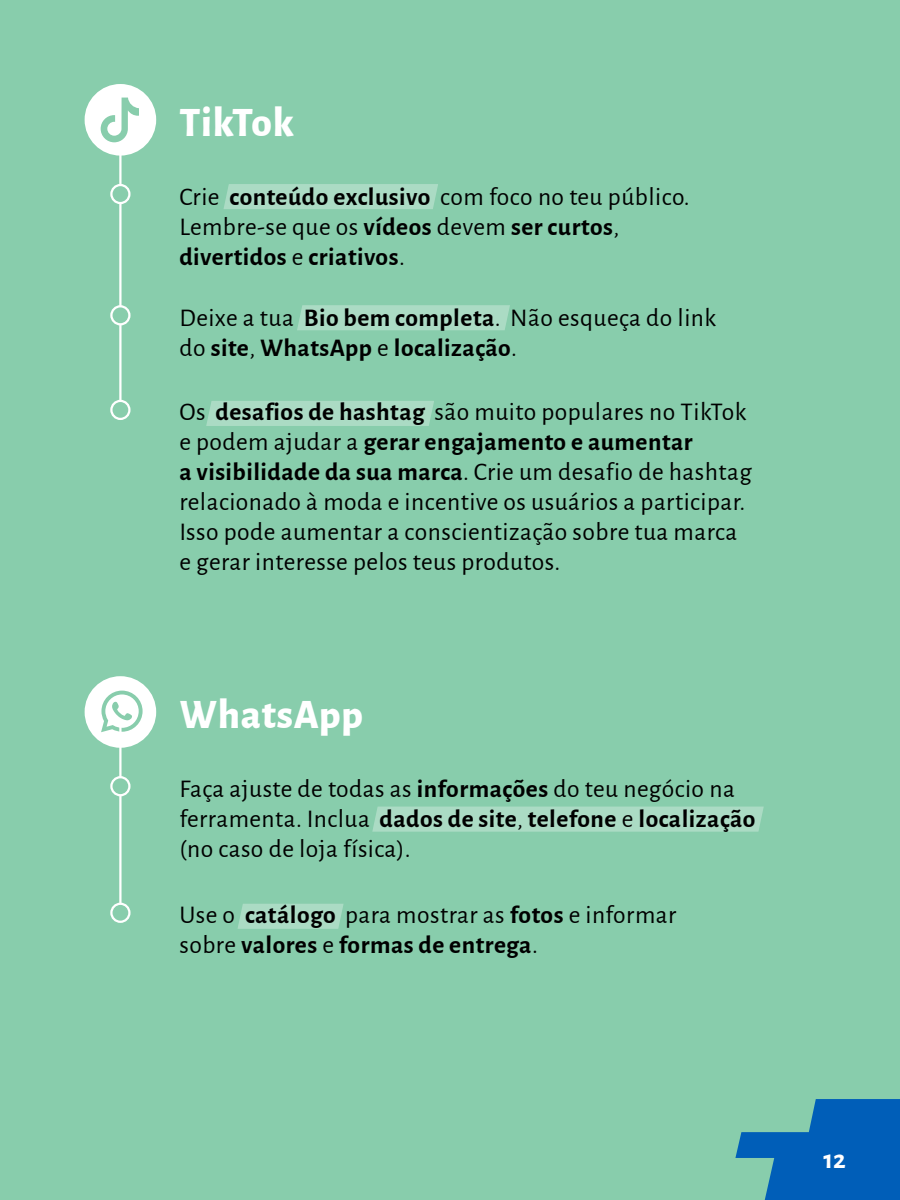
<style>
.page{position:relative;width:900px;height:1200px;background:#88cdac}
.page>*{position:absolute;margin:0;border:0;box-sizing:border-box;transform-origin:0 0}
.t1{font:800 41.25px "Alegreya Sans";letter-spacing:.02em;color:#fff}
.t2{font:700 27px "Alegreya Sans";color:#fff}
.t3{font:25.5px/30px "Alegreya Sans";letter-spacing:.02em;color:#000}
.t4{font:700 25.5px/30px "Alegreya Sans";letter-spacing:.02em;color:#000}
.s1{font-weight:400}
.s2{font-weight:700}
</style>
<div class="page">
<svg style="left:735px;top:1099px;width:165px;height:101px"></svg>
<hr style="left:119px;top:152px;width:3px;height:261px;background:#fff">
<hr style="left:119px;top:726px;width:3px;height:190px;background:#fff">
<svg style="left:111px;top:185px;width:18px;height:18px"></svg>
<div style="left:110px;top:184px;width:21px;height:20px;border:2px solid #fff;border-radius:50%"></div>
<svg style="left:111px;top:777px;width:18px;height:18px"></svg>
<div style="left:110px;top:776px;width:21px;height:20px;border:2px solid #fff;border-radius:50%"></div>
<div style="left:111px;top:306px;width:18px;height:18px;background:#88cdac;border-radius:50%"></div>
<div style="left:110px;top:305px;width:21px;height:20px;border:2px solid #fff;border-radius:50%"></div>
<svg style="left:111px;top:904px;width:18px;height:18px"></svg>
<div style="left:110px;top:903px;width:21px;height:20px;border:2px solid #fff;border-radius:50%"></div>
<svg style="left:111px;top:401px;width:18px;height:18px"></svg>
<div style="left:110px;top:400px;width:21px;height:20px;border:2px solid #fff;border-radius:50%"></div>
<svg style="left:85px;top:84px;width:71px;height:72px"></svg>
<svg style="left:85px;top:676px;width:71px;height:72px"></svg>
<div style="left:224px;top:184px;width:214px;height:25px;background:#abdbc4"></div>
<div style="left:297px;top:305px;width:213px;height:25px;background:#abdbc4"></div>
<div style="left:206px;top:401px;width:228px;height:25px;background:#abdbc4"></div>
<div style="left:372px;top:807px;width:392px;height:25px;background:#abdbc4"></div>
<div style="left:238px;top:904px;width:106px;height:25px;background:#abdbc4"></div>
<h1 class="t1" style="left:179px;top:92px;width:116px">TikTok</h1>
<p class="t4" style="left:179px;top:180px;width:512px"><span class="s1">Crie</span> conteúdo exclusivo <span class="s1">com foco no teu público.<br>Lembre-se que os</span> vídeos <span class="s1">devem</span> ser curtos<span class="s1">, </span>divertidos <span class="s1">e</span> criativos<span class="s1">.</span></p>
<p class="t4" style="left:179px;top:301px;width:538px"><span class="s1">Deixe a tua</span> Bio bem completa<span class="s1">. Não esqueça do link do</span> site<span class="s1">,</span> WhatsApp <span class="s1">e</span> localização<span class="s1">.</span></p>
<p class="t3" style="left:179px;top:396px;width:574px">Os <span class="s2">desafios de hashtag</span> são muito populares no TikTok e podem ajudar a <span class="s2">gerar engajamento e aumentar<br>a visibilidade da sua marca</span>. Crie um desafio de hashtag relacionado à moda e incentive os usuários a participar.<br>Isso pode aumentar a conscientização sobre tua marca e gerar interesse pelos teus produtos.</p>
<h1 class="t1" style="left:179px;top:684px;width:185px">WhatsApp</h1>
<p class="t3" style="left:179px;top:773px;width:578px">Faça ajuste de todas as <span class="s2">informações</span> do teu negócio na ferramenta. Inclua <span class="s2">dados de site</span>, <span class="s2">telefone</span> e <span class="s2">localização </span>(no caso de loja física).</p>
<p class="t4" style="left:179px;top:898px;width:498px"><span class="s1">Use o</span> catálogo <span class="s1">para mostrar as</span> fotos <span class="s1">e informar sobre</span> valores <span class="s1">e</span> formas de entrega<span class="s1">.</span></p>
<p class="t2" style="left:824px;top:1139px;width:24px">12</p>
</div>
